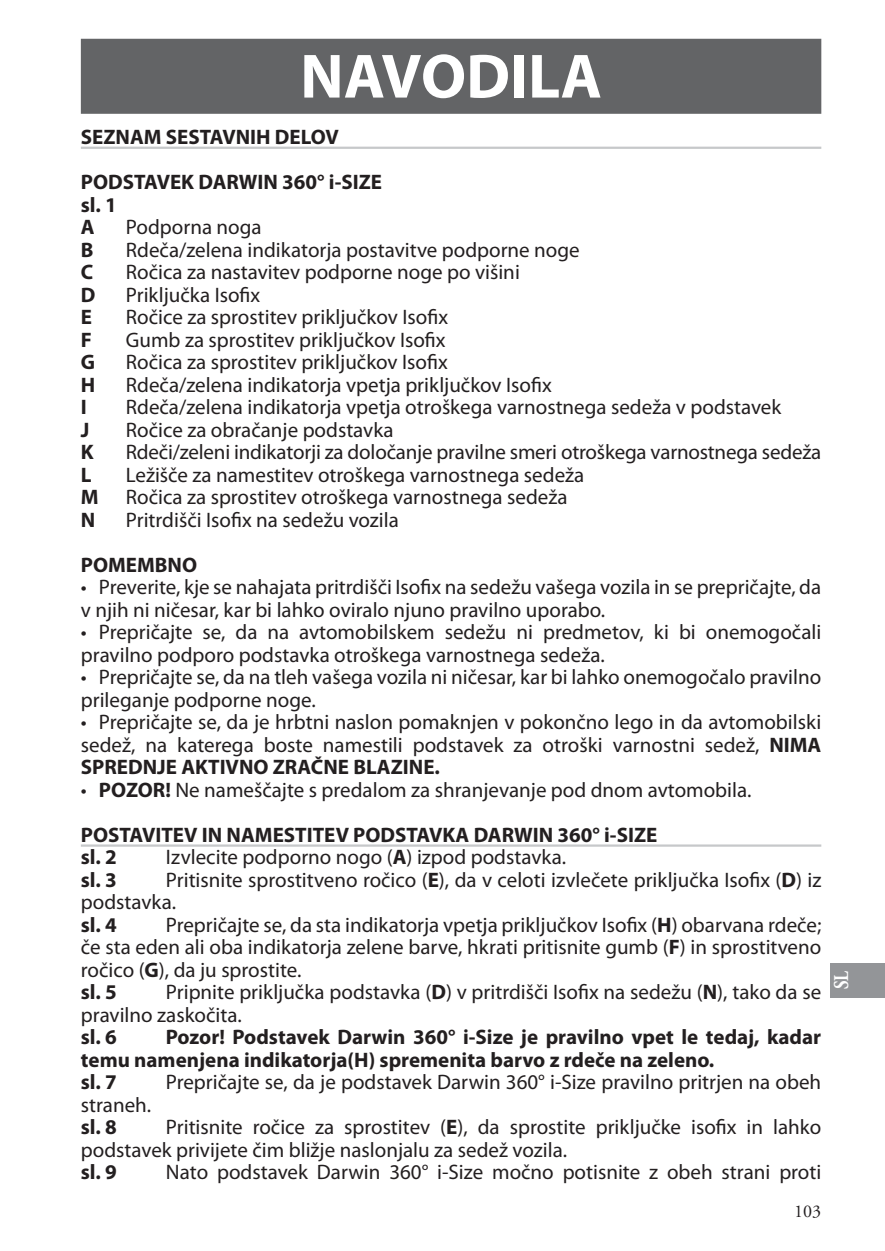
<style>
.page{position:relative;width:885px;height:1251px;background:#fff}
.page>*{position:absolute;margin:0;border:0;box-sizing:border-box;transform-origin:0 0}
.t1{font:700 63px "Myriad Pro";color:#fff}
.t2{font:21px/22.5px "Myriad Pro";color:#231f20}
.t3{font:700 21px/22.5px "Myriad Pro";color:#231f20}
.t4{font:700 21px "Adobe Garamond Pro";color:#fff;scale:.8 1}
.t5{font:18px "Adobe Garamond Pro";color:#231f20}
.s1{font-weight:700}
</style>
<div class="page">
<div style="left:829px;top:963px;width:55px;height:34px;background:#939598"></div>
<div style="left:81px;top:39px;width:740px;height:75px;background:#636466"></div>
<hr style="left:81px;top:147px;width:740px;height:2px;background:#c6c8ca">
<hr style="left:81px;top:844px;width:740px;height:2px;background:#c6c8ca">
<h1 class="t1" style="left:300px;top:52px;width:303px">NAVODILA</h1>
<p class="t3" style="left:81px;top:116px;width:303px;line-height:45px">SEZNAM SESTAVNIH DELOV<br>PODSTAVEK DARWIN 360° i-SIZE</p>
<p class="t3" style="left:81px;top:195px;width:38px">sl. 1<br>A</p>
<p class="t2" style="left:126px;top:217px;width:137px">Podporna noga</p>
<p class="t3" style="left:81px;top:240px;width:14px">B</p>
<p class="t2" style="left:126px;top:240px;width:455px">Rdeča/zelena indikatorja postavitve podporne noge</p>
<p class="t3" style="left:81px;top:262px;width:14px">C</p>
<p class="t2" style="left:126px;top:262px;width:395px">Ročica za nastavitev podporne noge po višini</p>
<p class="t3" style="left:81px;top:285px;width:16px">D</p>
<p class="t2" style="left:126px;top:285px;width:136px">Priključka Isofix</p>
<p class="t3" style="left:81px;top:307px;width:13px">E</p>
<p class="t2" style="left:126px;top:307px;width:323px">Ročice za sprostitev priključkov Isofix</p>
<p class="t3" style="left:81px;top:330px;width:13px">F</p>
<p class="t2" style="left:126px;top:329px;width:321px">Gumb za sprostitev priključkov Isofix</p>
<p class="t3" style="left:81px;top:352px;width:16px">G</p>
<p class="t2" style="left:126px;top:352px;width:323px">Ročica za sprostitev priključkov Isofix</p>
<p class="t3" style="left:81px;top:375px;width:16px">H</p>
<p class="t2" style="left:126px;top:374px;width:427px">Rdeča/zelena indikatorja vpetja priključkov Isofix</p>
<p class="t3" style="left:81px;top:397px;width:7px">I</p>
<p class="t2" style="left:126px;top:397px;width:656px">Rdeča/zelena indikatorja vpetja otroškega varnostnega sedeža v podstavek</p>
<p class="t3" style="left:81px;top:420px;width:10px">J</p>
<p class="t2" style="left:126px;top:419px;width:269px">Ročice za obračanje podstavka</p>
<p class="t3" style="left:81px;top:442px;width:14px">K</p>
<p class="t2" style="left:126px;top:442px;width:696px">Rdeči/zeleni indikatorji za določanje pravilne smeri otroškega varnostnega sedeža</p>
<p class="t3" style="left:81px;top:465px;width:12px">L</p>
<p class="t2" style="left:126px;top:464px;width:460px">Ležišče za namestitev otroškega varnostnega sedeža</p>
<p class="t3" style="left:81px;top:487px;width:19px">M</p>
<p class="t2" style="left:126px;top:487px;width:443px">Ročica za sprostitev otroškega varnostnega sedeža</p>
<p class="t3" style="left:81px;top:509px;width:16px">N</p>
<p class="t2" style="left:126px;top:509px;width:274px">Pritrdišči Isofix na sedežu vozila</p>
<p class="t3" style="left:81px;top:555px;width:118px">POMEMBNO</p>
<p class="t2" style="left:81px;top:577px;width:741px">• Preverite, kje se nahajata pritrdišči Isofix na sedežu vašega vozila in se prepričajte, da v njih ni ničesar, kar bi lahko oviralo njuno pravilno uporabo.</p>
<p class="t2" style="left:81px;top:622px;width:741px">• Prepričajte se, da na avtomobilskem sedežu ni predmetov, ki bi onemogočali pravilno podporo podstavka otroškega varnostnega sedeža.</p>
<p class="t2" style="left:81px;top:667px;width:741px">• Prepričajte se, da na tleh vašega vozila ni ničesar, kar bi lahko onemogočalo pravilno prileganje podporne noge.</p>
<p class="t2" style="left:81px;top:712px;width:741px;text-align:justify">• Prepričajte se, da je hrbtni naslon pomaknjen v pokončno lego in da avtomobilski sedež, na katerega boste namestili podstavek za otroški varnostni sedež, <span class="s1">NIMA SPREDNJE AKTIVNO ZRAČNE BLAZINE.</span></p>
<p class="t2" style="left:81px;top:768px;width:672px;line-height:45px">• <span class="s1">POZOR!</span> Ne nameščajte s predalom za shranjevanje pod dnom avtomobila.<br><span class="s1">POSTAVITEV IN NAMESTITEV PODSTAVKA DARWIN 360° i-SIZE</span></p>
<p class="t3" style="left:81px;top:847px;width:38px">sl. 2</p>
<p class="t2" style="left:166px;top:847px;width:401px">Izvlecite podporno nogo (<span class="s1">A</span>) izpod podstavka.</p>
<p class="t3" style="left:81px;top:869px;width:38px">sl. 3</p>
<p class="t2" style="left:81px;top:869px;width:741px;text-indent:85px">Pritisnite sprostitveno ročico (<span class="s1">E</span>), da v celoti izvlečete priključka Isofix (<span class="s1">D</span>) iz podstavka.</p>
<p class="t3" style="left:81px;top:914px;width:38px">sl. 4</p>
<p class="t2" style="left:81px;top:914px;width:741px;text-indent:85px">Prepričajte se, da sta indikatorja vpetja priključkov Isofix (<span class="s1">H</span>) obarvana rdeče; če sta eden ali oba indikatorja zelene barve, hkrati pritisnite gumb (<span class="s1">F</span>) in sprostitveno ročico (<span class="s1">G</span>), da ju sprostite.<br><span class="s1">sl. 5</span></p>
<p class="t2" style="left:81px;top:982px;width:741px;text-indent:85px">Pripnite priključka podstavka (<span class="s1">D</span>) v pritrdišči Isofix na sedežu (<span class="s1">N</span>), tako da se pravilno zaskočita.</p>
<p class="t3" style="left:81px;top:1027px;width:38px">sl. 6</p>
<p class="t3" style="left:81px;top:1027px;width:741px;text-indent:85px">Pozor! Podstavek Darwin 360° i-Size je pravilno vpet le tedaj, kadar temu namenjena indikatorja(H) spremenita barvo z rdeče na zeleno.<br>sl. 7</p>
<p class="t2" style="left:166px;top:1072px;width:656px">Prepričajte se, da je podstavek Darwin 360° i-Size pravilno pritrjen na obeh</p>
<p class="t2" style="left:81px;top:1094px;width:72px">straneh.</p>
<p class="t3" style="left:81px;top:1117px;width:38px">sl. 8</p>
<p class="t2" style="left:81px;top:1117px;width:741px;text-indent:85px">Pritisnite ročice za sprostitev (<span class="s1">E</span>), da sprostite priključke isofix in lahko podstavek privijete čim bližje naslonjalu za sedež vozila.</p>
<p class="t3" style="left:81px;top:1162px;width:38px">sl. 9</p>
<p class="t2" style="left:166px;top:1162px;width:656px">Nato podstavek Darwin 360° i-Size močno potisnite z obeh strani proti</p>
<p class="t5" style="left:794px;top:1204px;width:28px">103</p>
<p class="t4" style="left:832px;top:989px;width:25px;rotate:-90deg">SL</p>
</div>
